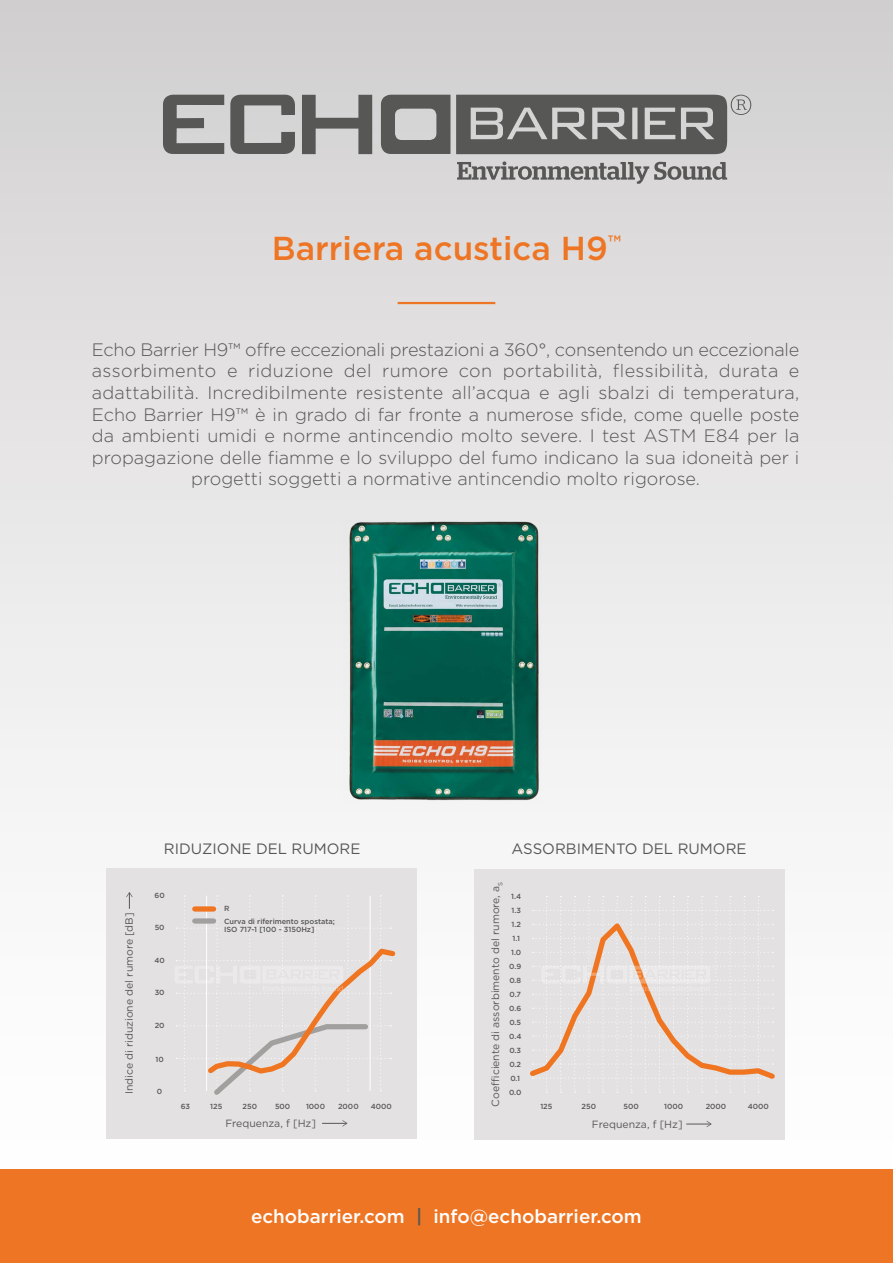
<style>
.page{position:relative;width:893px;height:1263px;background:#fff}
.page>*{position:absolute;margin:0;border:0;box-sizing:border-box;transform-origin:0 0}
.t1{font:500 33.15px "Gotham";color:#ee7523}
.t2{font:500 18.75px "Gotham";color:#fff}
.Better_justification{font:300 18px/21.6px "Gotham";color:#575756;text-align:center}
.t3{font:15px "Gotham";color:#585758}
.t4{font:10.5px "Gotham";color:#575756}
.t5{font:500 7.35px/8.9px "Gotham";color:#575756}
.s1{color:#575756}
</style>
<div class="page">
<div style="left:0;top:0;width:893px;height:1263px;background:linear-gradient(to bottom,#d3d1d2,#fff)"></div>
<div style="left:474px;top:869px;width:310px;height:270px;background:#e3e1e2"></div>
<svg style="left:686px;top:1121px;width:25px;height:6px"></svg>
<div style="left:106px;top:868px;width:311px;height:270px;background:#e3e1e2"></div>
<svg style="left:126px;top:892px;width:6px;height:17px"></svg>
<svg style="left:322px;top:1120px;width:25px;height:6px"></svg>
<hr style="left:398px;top:302px;width:97px;height:2px;background:#ee7523">
<div style="left:0;top:1169px;width:893px;height:94px;background:#ee7523"></div>
<svg style="left:163px;top:95px;width:61px;height:59px;background:#8e8d8d"></svg>
<svg style="left:230px;top:95px;width:65px;height:59px;background:#8f8f8f"></svg>
<svg style="left:302px;top:95px;width:449px;height:89px;background:#969595"></svg>
<svg style="left:176px;top:895px;width:220px;height:200px"></svg>
<svg style="left:530px;top:896px;width:245px;height:196px"></svg>
<img style="left:343px;top:520px;width:198px;height:283px">
<p class="t1" style="left:272px;top:227px;width:351px">Barriera acustica H9<sup>™</sup></p>
<p class="Better_justification" style="left:92px;top:338px;width:709px">Echo Barrier H9™ offre eccezionali prestazioni a 360°, consentendo un eccezionale assorbimento e riduzione del rumore con portabilità, flessibilità, durata e adattabilità. Incredibilmente resistente all’acqua e agli sbalzi di temperatura, Echo Barrier H9™ è in grado di far fronte a numerose sfide, come quelle poste da ambienti umidi e norme antincendio molto severe. I test ASTM E84 per la propagazione delle fiamme e lo sviluppo del fumo indicano la sua idoneità per i progetti soggetti a normative antincendio molto rigorose.</p>
<p class="t4" style="left:123px;top:1094px;width:184px;rotate:-90deg">Indice di riduzione del rumore [dB]</p>
<p class="t3" style="left:164px;top:839px;width:198px">RIDUZIONE DEL RUMORE</p>
<p class="t3" style="left:512px;top:839px;width:236px">ASSORBIMENTO DEL RUMORE</p>
<p class="t5" style="left:155px;top:891px;width:12px">60</p>
<p class="t5" style="left:155px;top:923px;width:11px">50</p>
<p class="t5" style="left:154px;top:955px;width:12px">40</p>
<p class="t5" style="left:155px;top:988px;width:11px">30</p>
<p class="t5" style="left:155px;top:1020px;width:11px">20</p>
<p class="t5" style="left:156px;top:1055px;width:10px">10</p>
<p class="t5" style="left:157px;top:1087px;width:7px">0</p>
<p class="t5" style="left:224px;top:903px;width:7px">R</p>
<p class="t5" style="left:224px;top:916px;width:112px">Curva di riferimento spostata;<br>ISO 717-1 [100 - 3150Hz]</p>
<p class="t5" style="left:181px;top:1101px;width:11px">63</p>
<p class="t5" style="left:210px;top:1101px;width:14px">125</p>
<p class="t5" style="left:243px;top:1101px;width:16px">250</p>
<p class="t5" style="left:275px;top:1101px;width:17px">500</p>
<p class="t4" style="left:225px;top:1116px;width:92px">Frequenza, f [Hz]</p>
<p class="t5" style="left:306px;top:1101px;width:20px">1000</p>
<p class="t5" style="left:338px;top:1101px;width:22px">2000</p>
<p class="t5" style="left:371px;top:1101px;width:23px">4000</p>
<p class="t4" style="left:489px;top:1106px;width:226px;rotate:-90deg">Coe ciente di assorbimento del rumore, a<sub>S</sub></p>
<p class="t5" style="left:511px;top:892px;width:11px">1.4</p>
<p class="t5" style="left:511px;top:906px;width:11px">1.3</p>
<p class="t5" style="left:511px;top:920px;width:11px">1.2</p>
<p class="t5" style="left:512px;top:934px;width:9px">1.1</p>
<p class="t5" style="left:511px;top:948px;width:12px">1.0</p>
<p class="t5" style="left:509px;top:962px;width:14px">0.9</p>
<p class="t5" style="left:509px;top:976px;width:13px">0.8</p>
<p class="t5" style="left:510px;top:990px;width:13px">0.7</p>
<p class="t5" style="left:509px;top:1004px;width:14px">0.6</p>
<p class="t5" style="left:509px;top:1018px;width:13px">0.5</p>
<p class="t5" style="left:509px;top:1032px;width:14px">0.4</p>
<p class="t5" style="left:509px;top:1045px;width:13px">0.3</p>
<p class="t5" style="left:509px;top:1059px;width:13px">0.2</p>
<p class="t5" style="left:510px;top:1073px;width:11px">0.1</p>
<p class="t5" style="left:509px;top:1087px;width:14px">0.0</p>
<p class="t5" style="left:540px;top:1102px;width:14px">125</p>
<p class="t5" style="left:582px;top:1102px;width:16px">250</p>
<p class="t5" style="left:623px;top:1102px;width:17px">500</p>
<p class="t4" style="left:592px;top:1117px;width:92px">Frequenza, f [Hz]</p>
<p class="t5" style="left:664px;top:1102px;width:20px">1000</p>
<p class="t5" style="left:706px;top:1102px;width:22px">2000</p>
<p class="t5" style="left:748px;top:1102px;width:23px">4000</p>
<p class="t2" style="left:251px;top:1204px;width:392px">echobarrier.com <span class="s1">|</span> info@echobarrier.com</p>
</div>
